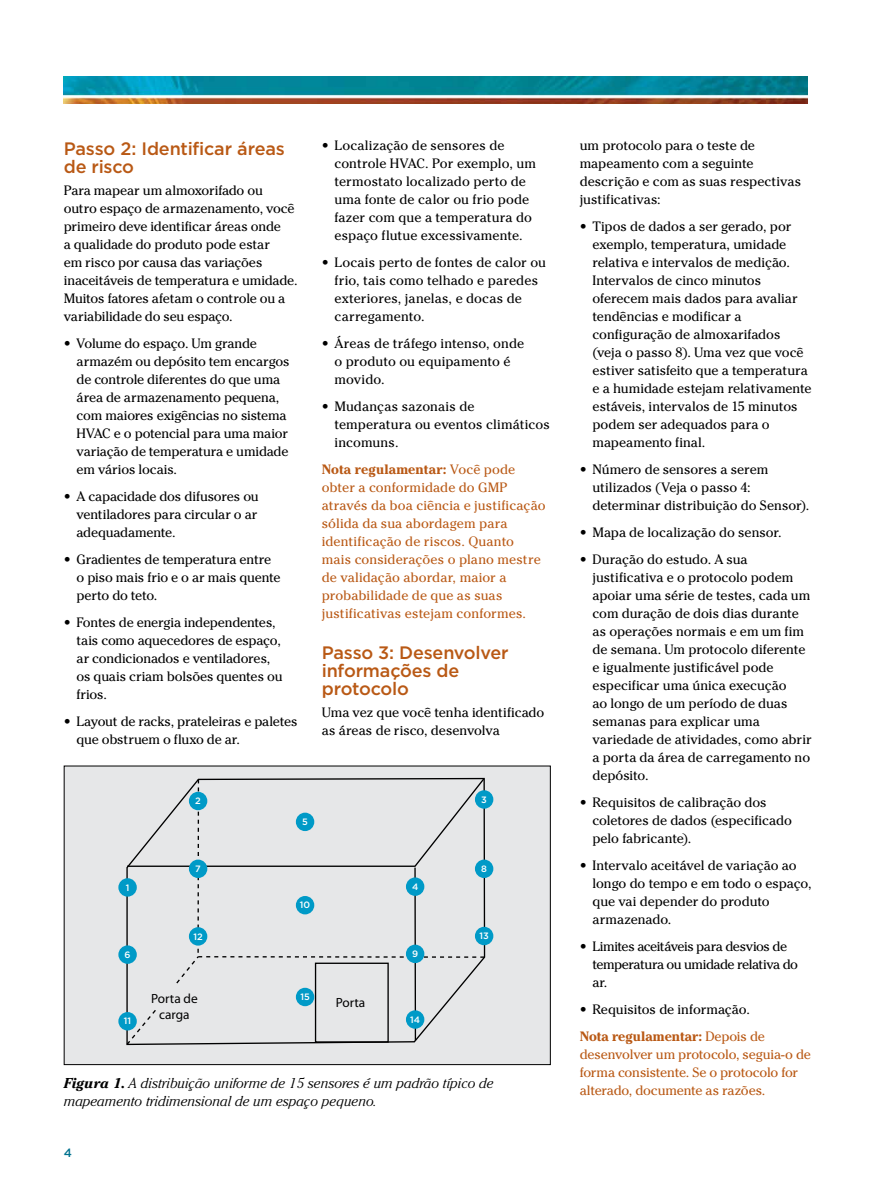
<style>
.page{position:relative;width:893px;height:1191px;background:#fff}
.page>*{position:absolute;margin:0;border:0;box-sizing:border-box;transform-origin:0 0}
.t1{font:500 18px/18px "Gotham";letter-spacing:-.01em;color:#b95915}
.t2{font:italic 300 14.25px/18px "Cheltenham Std";color:#000}
.t3{font:13.5px/18px "Cheltenham Std";letter-spacing:-.01em;color:#000}
.t4{font:13.5px/18px "Cheltenham Std";color:#b95915}
.t5{font:13.5px/18px "Cheltenham Std";letter-spacing:-.02em;color:#b95915}
.t6{font:13.5px/18px "Cheltenham Std";letter-spacing:-.035em;color:#000}
.t7{font:13.35px/16px "Myriad Pro";color:#000;text-align:center}
.t8{font:500 12px "Gotham";color:#00728f}
.t9{font:500 9.15px "Gotham";color:#fff}
.s1{font-weight:700}
.s2{font-weight:700;color:#b95915}
.s3{color:#b95915}
</style>
<div class="page">
<img style="left:64px;top:77px;width:744px;height:27px">
<div style="left:64px;top:766px;width:486px;height:298px;background:#e6e7e8"></div>
<svg style="left:126px;top:867px;width:359px;height:178px"></svg>
<svg style="left:126px;top:777px;width:359px;height:90px"></svg>
<hr style="left:414px;top:867px;width:2px;height:173px;background:#000">
<svg style="left:197px;top:778px;width:289px;height:180px"></svg>
<div style="left:315px;top:962px;width:74px;height:80px;border:1px solid #000"></div>
<div style="left:118px;top:878px;width:19px;height:18px;background:#009ac7;border-radius:50%"></div>
<div style="left:189px;top:792px;width:18px;height:18px;background:#009ac7;border-radius:50%"></div>
<div style="left:475px;top:790px;width:18px;height:18px;background:#009ac7;border-radius:50%"></div>
<div style="left:406px;top:877px;width:18px;height:19px;background:#009ac7;border-radius:50%"></div>
<div style="left:296px;top:812px;width:18px;height:19px;background:#009ac7;border-radius:50%"></div>
<div style="left:118px;top:945px;width:19px;height:18px;background:#009ac7;border-radius:50%"></div>
<div style="left:189px;top:859px;width:18px;height:19px;background:#009ac7;border-radius:50%"></div>
<div style="left:475px;top:859px;width:18px;height:19px;background:#009ac7;border-radius:50%"></div>
<div style="left:406px;top:944px;width:18px;height:19px;background:#009ac7;border-radius:50%"></div>
<div style="left:296px;top:896px;width:18px;height:18px;background:#009ac7;border-radius:50%"></div>
<div style="left:118px;top:1012px;width:19px;height:18px;background:#009ac7;border-radius:50%"></div>
<div style="left:189px;top:927px;width:18px;height:18px;background:#009ac7;border-radius:50%"></div>
<div style="left:296px;top:987px;width:18px;height:19px;background:#009ac7;border-radius:50%"></div>
<div style="left:406px;top:1010px;width:18px;height:18px;background:#009ac7;border-radius:50%"></div>
<div style="left:475px;top:926px;width:18px;height:19px;background:#009ac7;border-radius:50%"></div>
<svg style="left:125px;top:1007px;width:34px;height:39px"></svg>
<svg style="left:175px;top:955px;width:25px;height:30px"></svg>
<div style="left:64px;top:765px;width:487px;height:300px;border:1px solid #000"></div>
<h1 class="t1" style="left:64px;top:139px;width:223px">Passo 2: Identificar áreas de risco</h1>
<p class="t3" style="left:64px;top:182px;width:235px">Para mapear um almoxorifado ou outro espaço de armazenamento, você primeiro deve identificar áreas onde<br>a qualidade do produto pode estar<br>em risco por causa das variações inaceitáveis de temperatura e umidade.<br>Muitos fatores afetam o controle ou a variabilidade do seu espaço.</p>
<p class="t3" style="left:77px;top:335px;width:215px;text-indent:-13px">• Volume do espaço. Um grande armazém ou depósito tem encargos de controle diferentes do que uma área de armazenamento pequena, com maiores exigências no sistema<br>HVAC e o potencial para uma maior variação de temperatura e umidade em vários locais.</p>
<p class="t3" style="left:77px;top:488px;width:184px;text-align:justify;text-indent:-13px">• A capacidade dos difusores ou ventiladores para circular o ar adequadamente.</p>
<p class="t3" style="left:77px;top:551px;width:205px;text-indent:-13px">• Gradientes de temperatura entre o piso mais frio e o ar mais quente perto do teto.</p>
<p class="t3" style="left:77px;top:614px;width:207px;text-indent:-13px">• Fontes de energia independentes, tais como aquecedores de espaço, ar condicionados e ventiladores, os quais criam bolsões quentes ou frios.</p>
<p class="t3" style="left:77px;top:713px;width:223px;text-indent:-13px">• Layout de racks, prateleiras e paletes que obstruem o fluxo de ar.</p>
<p class="t3" style="left:334px;top:136px;width:203px;text-indent:-13px">• Localização de sensores de controle HVAC. Por exemplo, um termostato localizado perto de uma fonte de calor ou frio pode fazer com que a temperatura do espaço flutue excessivamente.</p>
<p class="t3" style="left:334px;top:253px;width:213px;text-indent:-13px">• Locais perto de fontes de calor ou frio, tais como telhado e paredes exteriores, janelas, e docas de carregamento.</p>
<p class="t3" style="left:334px;top:334px;width:191px;text-indent:-13px">• Áreas de tráfego intenso, onde o produto ou equipamento é movido.</p>
<p class="t3" style="left:334px;top:397px;width:217px;text-indent:-13px">• Mudanças sazonais de temperatura ou eventos climáticos incomuns.</p>
<p class="t4" style="left:322px;top:460px;width:225px"><span class="s1">Nota regulamentar:</span> Você pode obter a conformidade do GMP através da boa ciência e justificação sólida da sua abordagem para identificação de riscos. Quanto mais considerações o plano mestre de validação abordar, maior a probabilidade de que as suas justificativas estejam conformes.</p>
<h1 class="t1" style="left:322px;top:643px;width:188px">Passo 3: Desenvolver informações de protocolo</h1>
<p class="t3" style="left:322px;top:703px;width:224px">Uma vez que você tenha identificado as áreas de risco, desenvolva</p>
<p class="t9" style="left:195px;top:795px;width:7px">2</p>
<p class="t9" style="left:481px;top:793px;width:7px">3</p>
<p class="t9" style="left:302px;top:816px;width:7px">5</p>
<p class="t9" style="left:195px;top:862px;width:7px">7</p>
<p class="t9" style="left:481px;top:862px;width:7px">8</p>
<p class="t9" style="left:126px;top:881px;width:5px">1</p>
<p class="t9" style="left:412px;top:880px;width:8px">4</p>
<p class="t9" style="left:300px;top:899px;width:12px">10</p>
<p class="t9" style="left:193px;top:930px;width:11px">12</p>
<p class="t9" style="left:479px;top:930px;width:11px">13</p>
<p class="t9" style="left:125px;top:948px;width:8px">6</p>
<p class="t9" style="left:412px;top:947px;width:8px">9</p>
<p class="t9" style="left:124px;top:1015px;width:9px">11</p>
<p class="t7" style="left:151px;top:990px;width:48px">Porta de carga</p>
<p class="t9" style="left:300px;top:991px;width:11px">15</p>
<p class="t7" style="left:336px;top:994px;width:31px">Porta</p>
<p class="t9" style="left:410px;top:1013px;width:11px">14</p>
<p class="t2" style="left:64px;top:1073px;width:431px"><span class="s1">Figura 1.</span> A distribuição uniforme de 15 sensores é um padrão típico de mapeamento tridimensional de um espaço pequeno.</p>
<p class="t8" style="left:64px;top:1144px;width:10px">4</p>
<p class="t3" style="left:580px;top:136px;width:223px">um protocolo para o teste de mapeamento com a seguinte descrição e com as suas respectivas justificativas:</p>
<p class="t3" style="left:592px;top:217px;width:221px;text-indent:-13px">• Tipos de dados a ser gerado, por exemplo, temperatura, umidade relativa e intervalos de medição.<br>Intervalos de cinco minutos oferecem mais dados para avaliar tendências e modificar a configuração de almoxarifados (veja o passo 8). Uma vez que você estiver satisfeito que a temperatura e a humidade estejam relativamente estáveis, intervalos de 15 minutos podem ser adequados para o mapeamento final.</p>
<p class="t3" style="left:592px;top:460px;width:218px;text-indent:-13px">• Número de sensores a serem utilizados (Veja o passo 4: determinar distribuição do Sensor).</p>
<p class="t3" style="left:580px;top:523px;width:204px">• Mapa de localização do sensor.</p>
<p class="t3" style="left:592px;top:550px;width:221px;text-indent:-13px">• Duração do estudo. A sua justificativa e o protocolo podem apoiar uma série de testes, cada um com duração de dois dias durante as operações normais e em um fim de semana. Um protocolo diferente e igualmente justificável pode especificar uma única execução<br>ao longo de um período de duas semanas para explicar uma variedade de atividades, como abrir a porta da área de carregamento no depósito.</p>
<p class="t3" style="left:592px;top:793px;width:201px;text-indent:-13px">• Requisitos de calibração dos coletores de dados (especificado pelo fabricante).</p>
<p class="t3" style="left:592px;top:856px;width:221px;text-indent:-13px">• Intervalo aceitável de variação ao longo do tempo e em todo o espaço, que vai depender do produto armazenado.</p>
<p class="t6" style="left:592px;top:937px;width:207px;text-indent:-13px">• Limites aceitáveis para desvios de temperatura ou umidade relativa do ar.</p>
<p class="t3" style="left:580px;top:996px;width:187px;line-height:27px">• Requisitos de informação.<br><span class="s2">Nota regulamentar:</span> <span class="s3">Depois de</span></p>
<p class="t5" style="left:580px;top:1045px;width:233px">desenvolver um protocolo, seguia-o de forma consistente. Se o protocolo for alterado, documente as razões.</p>
</div>
